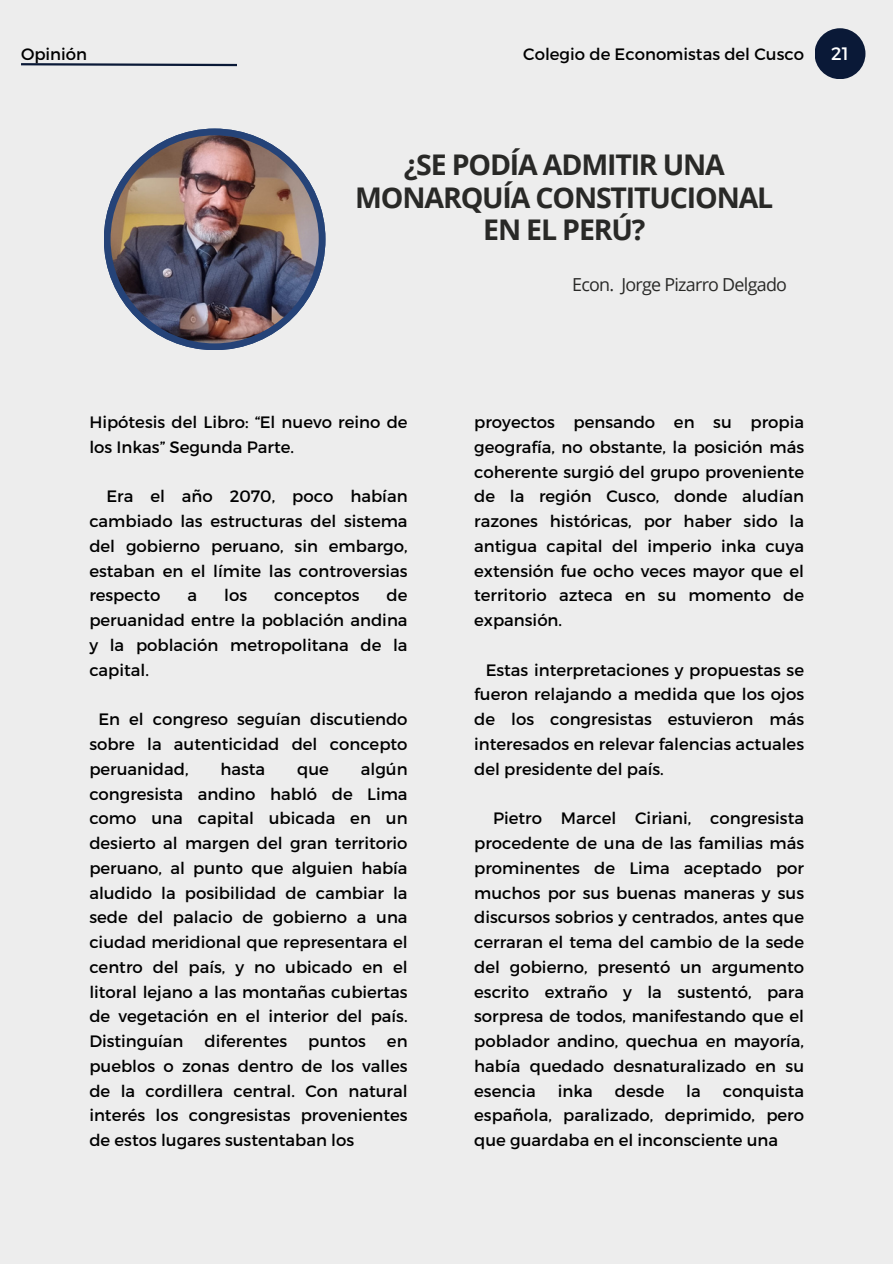
<style>
.page{position:relative;width:893px;height:1264px;background:#fff}
.page>*{position:absolute;margin:0;border:0;box-sizing:border-box;transform-origin:0 0}
.t1{font:700 28.5px/32.7px "Open Sans";letter-spacing:-.04em;color:#292927;text-align:center}
.t2{font:18px "Montserrat";color:#fff}
.t3{font:17.85px "Open Sans";letter-spacing:-.04em;color:#292927}
.t4{font:16.5px/24.8px "Montserrat";color:#000;text-align:justify}
</style>
<div class="page">
<div style="left:0;top:0;width:892px;height:1263px;background:#ededed"></div>
<div style="left:104px;top:129px;width:221px;height:221px;background:#254378;border-radius:50%"></div>
<img style="left:111px;top:135px;width:208px;height:208px;border-radius:50%">
<div style="left:814px;top:28px;width:51px;height:51px;background:#0a1937;border-radius:50%"></div>
<svg style="left:21px;top:63px;width:216px;height:4px"></svg>
<p class="t4" style="left:21px;top:41px;width:68px">Opinión</p>
<p class="t4" style="left:523px;top:41px;width:282px">Colegio de Economistas del Cusco</p>
<p class="t2" style="left:831px;top:42px;width:19px">21</p>
<h1 class="t1" style="left:355px;top:148px;width:419px">¿SE PODÍA ADMITIR UNA<br>MONARQUÍA CONSTITUCIONAL<br>EN EL PERÚ?</h1>
<p class="t3" style="left:572px;top:271px;width:216px">Econ. Jorge Pizarro Delgado</p>
<p class="t4" style="left:89px;top:409px;width:320px">Hipótesis del Libro: “El nuevo reino de los Inkas” Segunda Parte.</p>
<p class="t4" style="left:89px;top:483px;width:320px;text-indent:17px">Era el año 2070, poco habían cambiado las estructuras del sistema del gobierno peruano, sin embargo, estaban en el límite las controversias respecto</p>
<p class="t4" style="left:89px;top:582px;width:320px;text-indent:297px">de peruanidad entre la población andina y la población metropolitana de la capital.</p>
<p class="t4" style="left:89px;top:706px;width:320px;text-indent:9px">En el congreso seguían discutiendo sobre la autenticidad del concepto peruanidad,</p>
<p class="t4" style="left:187px;top:582px;width:11px">a</p>
<p class="t4" style="left:224px;top:582px;width:24px">los</p>
<p class="t4" style="left:274px;top:582px;width:87px">conceptos</p>
<p class="t4" style="left:89px;top:755px;width:320px;text-indent:271px">algún congresista andino habló de Lima como una capital ubicada en un desierto al margen del gran territorio peruano, al punto que alguien había aludido la posibilidad de cambiar la sede del palacio de gobierno a una ciudad meridional que representara el centro del país, y no ubicado en el litoral lejano a las montañas cubiertas de vegetación en el interior del país.<br>Distinguían</p>
<p class="t4" style="left:220px;top:755px;width:46px">hasta</p>
<p class="t4" style="left:297px;top:755px;width:33px">que</p>
<p class="t4" style="left:204px;top:1028px;width:84px">diferentes</p>
<p class="t4" style="left:308px;top:1028px;width:59px">puntos</p>
<p class="t4" style="left:89px;top:1028px;width:320px;text-indent:297px">en pueblos o zonas dentro de los valles de la cordillera central. Con natural interés los congresistas provenientes de estos lugares sustentaban los</p>
<p class="t4" style="left:474px;top:409px;width:331px">proyectos pensando en su propia geografía, no obstante, la posición más coherente surgió del grupo proveniente de la región Cusco, donde aludían razones históricas, por haber sido la antigua capital del imperio inka cuya extensión fue ocho veces mayor que el territorio azteca en su momento de expansión.</p>
<p class="t4" style="left:474px;top:656px;width:331px;text-indent:11px">Estas interpretaciones y propuestas se fueron relajando a medida que los ojos de los congresistas estuvieron más interesados en relevar falencias actuales del presidente del país.</p>
<p class="t4" style="left:474px;top:805px;width:331px;text-indent:19px">Pietro Marcel Ciriani, congresista procedente de una de las familias más prominentes de Lima aceptado por muchos por sus buenas maneras y sus discursos sobrios y centrados, antes que cerraran el tema del cambio de la sede del gobierno, presentó un argumento escrito extraño y la sustentó, para sorpresa de todos, manifestando que el poblador andino, quechua en mayoría, había quedado desnaturalizado en su esencia</p>
<p class="t4" style="left:474px;top:1077px;width:331px;text-indent:248px">conquista española, paralizado, deprimido, pero que guardaba en el inconsciente una</p>
<p class="t4" style="left:557px;top:1077px;width:37px">inka</p>
<p class="t4" style="left:614px;top:1077px;width:51px">desde</p>
<p class="t4" style="left:686px;top:1077px;width:16px">la</p>
</div>
